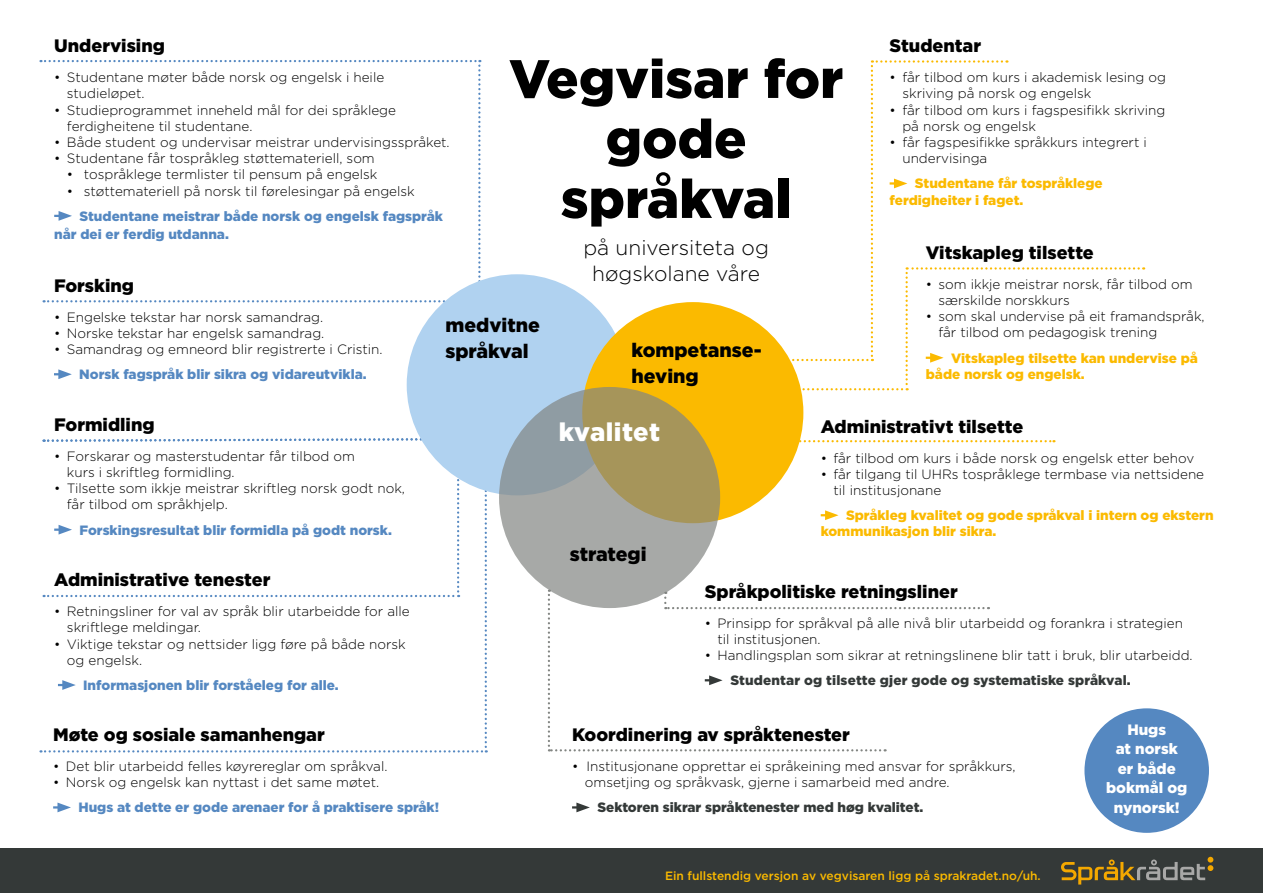
<style>
.page{position:relative;width:1263px;height:893px;background:#fff}
.page>*{position:absolute;margin:0;border:0;box-sizing:border-box;transform-origin:0 0}
.t1{font:900 54px/60px "Gotham";color:#000;text-align:center}
.t2{font:900 25.5px "Gotham";letter-spacing:.02em;color:#fff}
.t3{font:300 21px/25.5px "Gotham";color:#000;text-align:center}
.t4{font:900 19.5px/25.5px "Gotham";color:#000}
.t5{font:900 18px "Gotham";color:#000}
.t6{font:900 15px/19.5px "Gotham";color:#fff;text-align:center}
.t7{font:300 13.5px/16.2px "Gotham";color:#000}
.t8{font:900 13.5px/18px "Gotham";color:#5588c1}
.t9{font:900 13.5px/16.2px "Gotham";color:#fbba00}
.t10{font:900 13.5px "Gotham";color:#343938}
.t11{font:500 12px "Gotham";color:#fbba00}
</style>
<div class="page">
<div style="left:0;top:848px;width:1263px;height:45px;background:#343938"></div>
<svg style="left:1061px;top:857px;width:152px;height:27px"></svg>
<svg style="left:821px;top:510px;width:17px;height:10px"></svg>
<svg style="left:572px;top:802px;width:18px;height:10px"></svg>
<svg style="left:53px;top:802px;width:18px;height:10px"></svg>
<svg style="left:41px;top:60px;width:439px;height:242px"></svg>
<svg style="left:799px;top:440px;width:255px;height:2px"></svg>
<svg style="left:548px;top:590px;width:441px;height:161px"></svg>
<svg style="left:41px;top:346px;width:446px;height:406px"></svg>
<div style="left:407px;top:274px;width:221px;height:221px;background:#b0d2f0;border-radius:50%"></div>
<div style="left:1084px;top:708px;width:125px;height:125px;background:#5588c1;border-radius:50%"></div>
<div style="left:582px;top:302px;width:221px;height:221px;background:#fbba00;border-radius:50%"></div>
<svg style="left:499px;top:387px;width:221px;height:221px;background:#a2a08b"></svg>
<svg style="left:757px;top:60px;width:387px;height:330px"></svg>
<h3 class="t5" style="left:54px;top:34px;width:112px">Undervising</h3>
<p class="t7" style="left:67px;top:69px;width:319px;text-indent:-13px">• Studentane møter både norsk og engelsk i heile studieløpet.</p>
<p class="t7" style="left:67px;top:101px;width:331px;text-indent:-13px">• Studieprogrammet inneheld mål for dei språklege ferdigheitene til studentane.</p>
<p class="t7" style="left:54px;top:134px;width:397px">• Både student og undervisar meistrar undervisingsspråket.</p>
<p class="t7" style="left:54px;top:150px;width:322px">• Studentane får tospråkleg støttemateriell, som</p>
<p class="t7" style="left:67px;top:166px;width:312px">• tospråklege termlister til pensum på engelsk</p>
<p class="t7" style="left:67px;top:182px;width:349px">• støttemateriell på norsk til førelesingar på engelsk</p>
<p class="t8" style="left:54px;top:207px;width:390px;text-indent:25px">Studentane meistrar både norsk og engelsk fagspråk når dei er ferdig utdanna.</p>
<h3 class="t5" style="left:890px;top:34px;width:93px">Studentar</h3>
<p class="t7" style="left:902px;top:69px;width:265px;text-indent:-13px">• får tilbod om kurs i akademisk lesing og skriving på norsk og engelsk</p>
<p class="t7" style="left:902px;top:101px;width:265px;text-indent:-13px">• får tilbod om kurs i fagspesifikk skriving på norsk og engelsk</p>
<p class="t7" style="left:902px;top:134px;width:246px;text-indent:-13px">• får fagspesifikke språkkurs integrert i undervisinga</p>
<p class="t9" style="left:890px;top:175px;width:215px;text-indent:25px">Studentane får tospråklege ferdigheiter i faget.</p>
<h3 class="t5" style="left:926px;top:240px;width:169px">Vitskapleg tilsette</h3>
<p class="t7" style="left:938px;top:276px;width:256px;text-indent:-13px">• som ikkje meistrar norsk, får tilbod om særskilde norskkurs</p>
<p class="t7" style="left:938px;top:308px;width:268px;text-indent:-13px">• som skal undervise på eit framandspråk, får tilbod om pedagogisk trening</p>
<p class="t9" style="left:926px;top:350px;width:274px;text-indent:25px">Vitskapleg tilsette kan undervise på både norsk og engelsk.</p>
<h3 class="t5" style="left:821px;top:414px;width:204px">Administrativt tilsette</h3>
<p class="t7" style="left:821px;top:449px;width:375px">• får tilbod om kurs i både norsk og engelsk etter behov</p>
<p class="t7" style="left:833px;top:465px;width:372px;text-indent:-13px">• får tilgang til UHRs tospråklege termbase via nettsidene til institusjonane</p>
<p class="t9" style="left:821px;top:507px;width:394px;text-indent:25px">Språkleg kvalitet og gode språkval i intern og ekstern kommunikasjon blir sikra.</p>
<h1 class="t1" style="left:509px;top:48px;width:336px">Vegvisar for gode språkval</h1>
<h3 class="t3" style="left:583px;top:235px;width:187px">på universiteta og høgskolane våre</h3>
<h3 class="t5" style="left:54px;top:273px;width:82px">Forsking</h3>
<p class="t7" style="left:54px;top:308px;width:271px">• Engelske tekstar har norsk samandrag.</p>
<p class="t7" style="left:54px;top:325px;width:272px">• Norske tekstar har engelsk samandrag.</p>
<p class="t7" style="left:54px;top:341px;width:330px">• Samandrag og emneord blir registrerte i Cristin.</p>
<p class="t8" style="left:79px;top:365px;width:289px">Norsk fagspråk blir sikra og vidareutvikla.</p>
<h3 class="t5" style="left:54px;top:412px;width:102px">Formidling</h3>
<p class="t7" style="left:67px;top:447px;width:289px;text-indent:-13px">• Forskarar og masterstudentar får tilbod om kurs i skriftleg formidling.</p>
<p class="t7" style="left:67px;top:480px;width:340px;text-indent:-13px">• Tilsette som ikkje meistrar skriftleg norsk godt nok, får tilbod om språkhjelp.</p>
<p class="t8" style="left:79px;top:521px;width:314px">Forskingsresultat blir formidla på godt norsk.</p>
<h3 class="t5" style="left:54px;top:568px;width:218px">Administrative tenester</h3>
<p class="t7" style="left:67px;top:603px;width:344px;text-indent:-13px">• Retningsliner for val av språk blir utarbeidde for alle skriftlege meldingar.</p>
<p class="t7" style="left:67px;top:635px;width:340px;text-indent:-13px">• Viktige tekstar og nettsider ligg føre på både norsk og engelsk.</p>
<p class="t8" style="left:83px;top:676px;width:257px">Informasjonen blir forståeleg for alle.</p>
<h3 class="t5" style="left:53px;top:722px;width:273px">Møte og sosiale samanhengar</h3>
<p class="t7" style="left:53px;top:758px;width:336px">• Det blir utarbeidd felles køyrereglar om språkval.</p>
<p class="t7" style="left:53px;top:774px;width:328px">• Norsk og engelsk kan nyttast i det same møtet.</p>
<p class="t8" style="left:78px;top:798px;width:362px">Hugs at dette er gode arenaer for å praktisere språk!</p>
<h3 class="t4" style="left:445px;top:312px;width:96px">medvitne språkval</h3>
<h3 class="t4" style="left:631px;top:337px;width:132px">kompetanse&shy;heving</h3>
<h2 class="t2" style="left:559px;top:414px;width:103px">kvalitet</h2>
<h3 class="t4" style="left:570px;top:541px;width:78px">strategi</h3>
<h3 class="t5" style="left:705px;top:579px;width:254px">Språkpolitiske retningsliner</h3>
<p class="t7" style="left:717px;top:614px;width:467px;text-indent:-13px">• Prinsipp for språkval på alle nivå blir utarbeidd og forankra i strategien til institusjonen.</p>
<p class="t7" style="left:705px;top:647px;width:489px">• Handlingsplan som sikrar at retningslinene blir tatt i bruk, blir utarbeidd.</p>
<p class="t10" style="left:730px;top:671px;width:402px">Studentar og tilsette gjer gode og systematiske språkval.</p>
<h3 class="t5" style="left:572px;top:722px;width:279px">Koordinering av språktenester</h3>
<p class="t7" style="left:585px;top:758px;width:432px;text-indent:-13px">• Institusjonane opprettar ei språkeining med ansvar for språkkurs, omsetjing og språkvask, gjerne i samarbeid med andre.</p>
<p class="t10" style="left:597px;top:798px;width:328px">Sektoren sikrar språktenester med høg kvalitet.</p>
<p class="t6" style="left:1106px;top:719px;width:83px">Hugs<br>at norsk er både bokmål og nynorsk!</p>
<p class="t11" style="left:665px;top:868px;width:377px">Ein fullstendig versjon av vegvisaren ligg på sprakradet.no/uh.</p>
</div>
